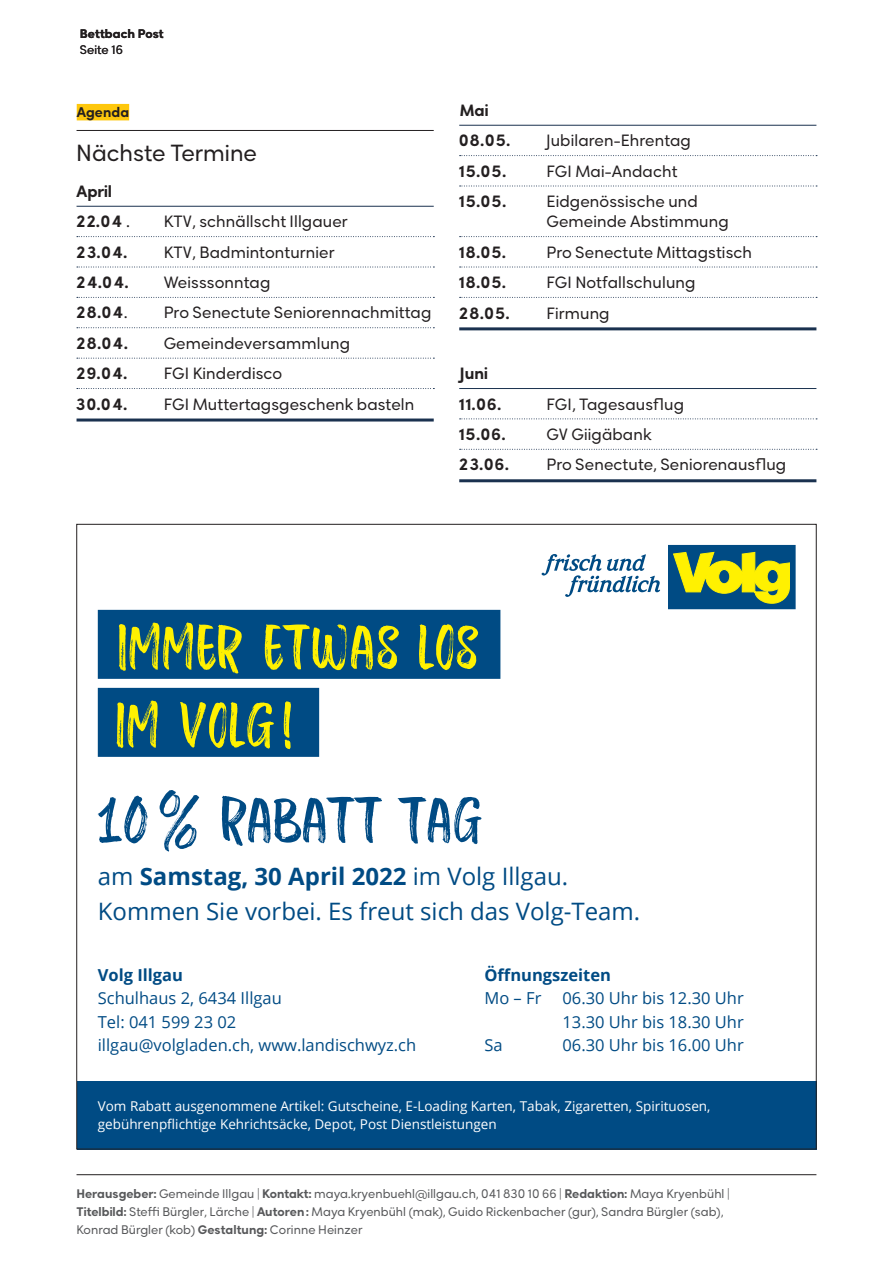
<style>
.page{position:relative;width:893px;height:1263px;background:#fff}
.page>*{position:absolute;margin:0;border:0;box-sizing:border-box;transform-origin:0 0}
.t1{font:58.5px "Ragtime Marker";letter-spacing:.02em;color:#004b84}
.t2{font:57px/78px "Ragtime Marker";letter-spacing:.04em;color:#fff101}
.t3{font:24px/34.5px "Open Sans";color:#004b84}
.t4{font:22.5px "Rozanova GEO";color:#231f20}
.t5{font:16.5px/23.2px "Open Sans";color:#004b84}
.t6{font:700 16.5px "Open Sans";color:#004b84}
.t7{font:15.75px/20.2px "Rozanova GEO";letter-spacing:.01em;color:#231f20}
.t8{font:800 15.75px/30.5px "Rozanova GEO";letter-spacing:.01em;color:#231f20}
.t9{font:13.5px/17.2px "Open Sans";color:#fff}
.t10{font:800 13.5px "Rozanova GEO";letter-spacing:.01em;color:#231f20}
.t11{font:12px/18px "Rozanova GEO";letter-spacing:.005em;color:#57585a}
.t12{font:800 12px "Rozanova GEO";letter-spacing:.01em;color:#231f20}
.t13{font:12px "Rozanova GEO";letter-spacing:.01em;color:#231f20}
.s1{font-weight:400}
.s2{font-weight:700}
.s3{font-weight:800}
</style>
<div class="page">
<hr style="left:77px;top:1174px;width:739px;height:1px;background:#231f20">
<div style="left:77px;top:104px;width:52px;height:16px;background:#fec70c"></div>
<hr style="left:77px;top:130px;width:357px;height:1px;background:#231f20">
<hr style="left:77px;top:206px;width:357px;height:1px;background:#1a314f">
<svg style="left:77px;top:236px;width:357px;height:1px"></svg>
<svg style="left:77px;top:267px;width:357px;height:1px"></svg>
<svg style="left:77px;top:297px;width:357px;height:1px"></svg>
<svg style="left:77px;top:327px;width:357px;height:1px"></svg>
<svg style="left:77px;top:358px;width:357px;height:1px"></svg>
<svg style="left:77px;top:388px;width:357px;height:1px"></svg>
<hr style="left:77px;top:418px;width:357px;height:3px;background:#1a314f">
<hr style="left:459px;top:125px;width:357px;height:1px;background:#1a314f">
<svg style="left:460px;top:155px;width:357px;height:1px"></svg>
<svg style="left:460px;top:186px;width:357px;height:1px"></svg>
<svg style="left:460px;top:236px;width:357px;height:1px"></svg>
<svg style="left:460px;top:267px;width:357px;height:1px"></svg>
<svg style="left:460px;top:297px;width:357px;height:1px"></svg>
<hr style="left:459px;top:327px;width:357px;height:3px;background:#1a314f">
<hr style="left:459px;top:388px;width:357px;height:1px;background:#1a314f">
<svg style="left:460px;top:418px;width:357px;height:1px"></svg>
<svg style="left:460px;top:449px;width:357px;height:1px"></svg>
<hr style="left:459px;top:479px;width:357px;height:3px;background:#1a314f">
<div style="left:77px;top:1081px;width:739px;height:68px;background:#004b84"></div>
<div style="left:668px;top:545px;width:127px;height:64px;background:#004b84"></div>
<svg style="left:673px;top:552px;width:117px;height:51px"></svg>
<svg style="left:542px;top:554px;width:118px;height:43px"></svg>
<div style="left:98px;top:610px;width:402px;height:69px;background:#004b84"></div>
<div style="left:98px;top:688px;width:221px;height:69px;background:#004b84"></div>
<svg style="left:284px;top:701px;width:7px;height:48px"></svg>
<p class="t12" style="left:80px;top:27px;width:85px">Bettbach Post</p>
<p class="t13" style="left:80px;top:42px;width:45px">Seite 16</p>
<p class="t10" style="left:77px;top:105px;width:54px">Agenda</p>
<h3 class="t4" style="left:76px;top:138px;width:182px">Nächste Termine</h3>
<p class="t8" style="left:76px;top:176px;width:55px">April<br>22.04 <span class="s1">.</span></p>
<p class="t7" style="left:164px;top:213px;width:186px">KTV, schnällscht Illgauer</p>
<p class="t8" style="left:76px;top:237px;width:53px">23.04.</p>
<p class="t7" style="left:164px;top:244px;width:172px">KTV, Badmintonturnier</p>
<p class="t8" style="left:76px;top:267px;width:54px">24.04.</p>
<p class="t7" style="left:164px;top:274px;width:108px">Weisssonntag</p>
<p class="t8" style="left:76px;top:298px;width:53px">28.04<span class="s1">.</span></p>
<p class="t7" style="left:164px;top:304px;width:269px">Pro Senectute Seniorennachmittag</p>
<p class="t8" style="left:76px;top:328px;width:53px">28.04.</p>
<p class="t7" style="left:164px;top:335px;width:188px">Gemeindeversammlung</p>
<p class="t8" style="left:76px;top:359px;width:53px">29.04.</p>
<p class="t7" style="left:164px;top:365px;width:120px">FGI Kinderdisco</p>
<p class="t8" style="left:75px;top:389px;width:54px">30.04.</p>
<p class="t7" style="left:164px;top:396px;width:252px">FGI Muttertagsgeschenk basteln</p>
<p class="t8" style="left:458px;top:95px;width:53px">Mai<br>08.05.</p>
<p class="t7" style="left:546px;top:132px;width:146px">Jubilaren-Ehrentag</p>
<p class="t8" style="left:458px;top:156px;width:49px">15.05.</p>
<p class="t7" style="left:546px;top:163px;width:133px">FGI Mai-Andacht</p>
<p class="t8" style="left:458px;top:186px;width:49px">15.05.</p>
<p class="t7" style="left:546px;top:193px;width:184px">Eidgenössische und<br>Gemeinde Abstimmung</p>
<p class="t8" style="left:458px;top:237px;width:49px">18.05.</p>
<p class="t7" style="left:546px;top:244px;width:207px">Pro Senectute Mittagstisch</p>
<p class="t8" style="left:458px;top:267px;width:49px">18.05.</p>
<p class="t7" style="left:546px;top:274px;width:151px">FGI Notfallschulung</p>
<p class="t8" style="left:458px;top:298px;width:53px">28.05.</p>
<p class="t7" style="left:546px;top:304px;width:65px">Firmung</p>
<p class="t8" style="left:458px;top:359px;width:45px">Juni<br>11.06.</p>
<p class="t7" style="left:546px;top:396px;width:139px">FGI, Tagesausflug</p>
<p class="t8" style="left:458px;top:419px;width:49px">15.06.</p>
<p class="t7" style="left:546px;top:426px;width:107px">GV Giigäbank</p>
<p class="t8" style="left:458px;top:450px;width:52px">23.06.</p>
<p class="t7" style="left:546px;top:456px;width:241px">Pro Senectute, Seniorenausflug</p>
<h2 class="t2" style="left:117px;top:611px;width:363px">IMMER ETWAS LOS<br>IM VOLG</h2>
<h1 class="t1" style="left:98px;top:789px;width:385px">10 <sup>%</sup> RABATT TAG</h1>
<h3 class="t3" style="left:98px;top:859px;width:544px">am <span class="s2">Samstag, 30 April 2022</span> im Volg Illgau.<br>Kommen Sie vorbei. Es freut sich das Volg-Team.</h3>
<p class="t6" style="left:98px;top:963px;width:87px">Volg Illgau</p>
<p class="t5" style="left:98px;top:986px;width:320px">Schulhaus 2, 6434 Illgau<br>Tel: 041 599 23 02<br>illgau@volgladen.ch, www.landischwyz.ch</p>
<p class="t6" style="left:484px;top:963px;width:128px">Öffnungszeiten</p>
<p class="t5" style="left:484px;top:986px;width:58px">Mo – Fr</p>
<p class="t5" style="left:562px;top:986px;width:183px">06.30 Uhr bis 12.30 Uhr<br>13.30 Uhr bis 18.30 Uhr</p>
<p class="t5" style="left:484px;top:1033px;width:20px">Sa</p>
<p class="t5" style="left:562px;top:1033px;width:183px">06.30 Uhr bis 16.00 Uhr</p>
<p class="t9" style="left:98px;top:1097px;width:614px">Vom Rabatt ausgenommene Artikel: Gutscheine, E-Loading Karten, Tabak, Zigaretten, Spirituosen, gebührenpflichtige Kehrichtsäcke, Depot, Post Dienstleistungen</p>
<p class="t11" style="left:77px;top:1186px;width:655px"><span class="s3">Herausgeber:</span> Gemeinde Illgau | <span class="s3">Kontakt:</span> maya.kryenbuehl@illgau.ch, 041 830 10 66 | <span class="s3">Redaktion:</span> Maya Kryenbühl |<br><span class="s3">Titelbild:</span> Steffi Bürgler, Lärche | <span class="s3">Autoren:</span> Maya Kryenbühl (mak), Guido Rickenbacher (gur), Sandra Bürgler (sab),<br>Konrad Bürgler (kob) <span class="s3">Gestaltung:</span> Corinne Heinzer</p>
</div>
